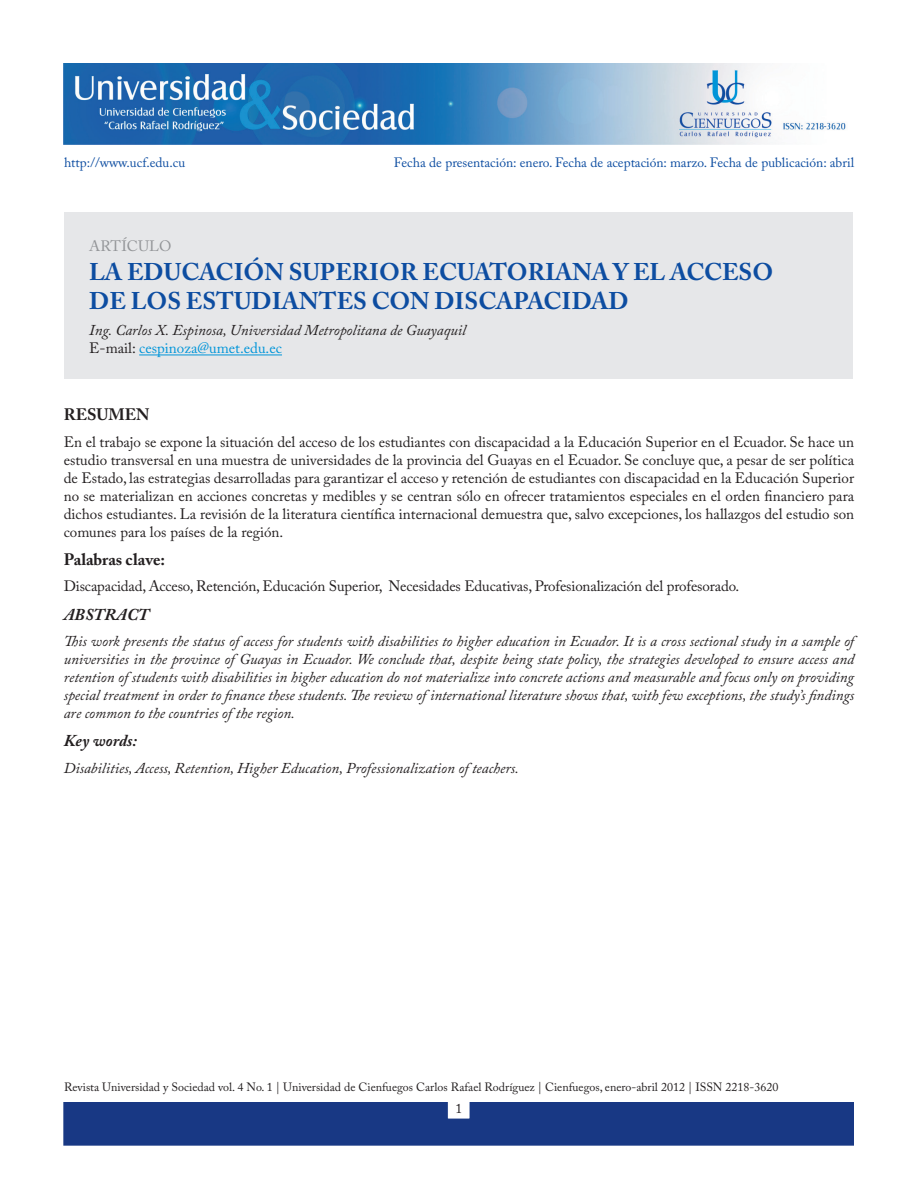
<style>
.page{position:relative;width:918px;height:1188px;background:#fff}
.page>*{position:absolute;margin:0;border:0;box-sizing:border-box;transform-origin:0 0}
.titulo{font:700 24px/28.8px "Adobe Caslon Pro";color:#0d4da1}
.subtítulos{font:700 16.5px "Adobe Caslon Pro";color:#231f20}
.subtítulos_italica{font:italic 700 16.5px "Adobe Caslon Pro";color:#231f20}
.texto{font:15px/18px "Adobe Caslon Pro";letter-spacing:-.01em;color:#231f20;text-align:justify}
.texto_italica{font:italic 15px/18px "Adobe Caslon Pro";color:#231f20;text-align:justify}
.nombre_de_autor{font:italic 15px "Adobe Caslon Pro";color:#231f20}
.texto-2{font:15px "Adobe Caslon Pro";color:#0095d9}
.t1{font:15px "Adobe Caslon Pro";color:#939598}
.t2{font:13.5px "Adobe Caslon Pro";color:#0d4da1}
.t3{font:13.5px "Adobe Caslon Pro";color:#231f20}
.t4{font:12px "Adobe Caslon Pro";color:#231f20}
.s1{color:#231f20}
</style>
<div class="page">
<img style="left:64px;top:64px;width:782px;height:80px">
<div style="left:64px;top:1103px;width:790px;height:42px;background:#183884"></div>
<div style="left:64px;top:213px;width:789px;height:166px;background:#e6e7e9"></div>
<hr style="left:139px;top:355px;width:143px;height:1px;background:#0095d9">
<p class="t2" style="left:64px;top:155px;width:123px">http://www.ucf.edu.cu</p>
<p class="t2" style="left:394px;top:155px;width:462px">Fecha de presentación: enero. Fecha de aceptación: marzo. Fecha de publicación: abril</p>
<p class="t1" style="left:89px;top:237px;width:84px">ARTÍCULO</p>
<p class="titulo" style="left:89px;top:257px;width:685px">LA EDUCACIÓN SUPERIOR ECUATORIANA Y EL ACCESO<br>DE LOS ESTUDIANTES CON DISCAPACIDAD</p>
<p class="nombre_de_autor" style="left:89px;top:321px;width:378px">Ing. Carlos X. Espinosa, Universidad Metropolitana de Guayaquil</p>
<p class="texto-2" style="left:89px;top:339px;width:194px"><span class="s1">E-mail:</span> cespinoza@umet.edu.ec</p>
<p class="subtítulos" style="left:64px;top:405px;width:87px">RESUMEN</p>
<p class="texto" style="left:64px;top:432px;width:792px">En el trabajo se expone la situación del acceso de los estudiantes con discapacidad a la Educación Superior en el Ecuador. Se hace un estudio transversal en una muestra de universidades de la provincia del Guayas en el Ecuador. Se concluye que, a pesar de ser política de Estado, las estrategias desarrolladas para garantizar el acceso y retención de estudiantes con discapacidad en la Educación Superior no se materializan en acciones concretas y medibles y se centran sólo en ofrecer tratamientos especiales en el orden financiero para dichos estudiantes. La revisión de la literatura científica internacional demuestra que, salvo excepciones, los hallazgos del estudio son comunes para los países de la región.</p>
<p class="subtítulos" style="left:64px;top:549px;width:103px">Palabras clave:</p>
<p class="texto" style="left:64px;top:577px;width:677px">Discapacidad, Acceso, Retención, Educación Superior, Necesidades Educativas, Profesionalización del profesorado.</p>
<p class="subtítulos_italica" style="left:64px;top:604px;width:87px">ABSTRACT</p>
<p class="texto_italica" style="left:64px;top:632px;width:792px">This work presents the status of access for students with disabilities to higher education in Ecuador. It is a cross sectional study in a sample of universities in the province of Guayas in Ecuador. We conclude that, despite being state policy, the strategies developed to ensure access and retention of students with disabilities in higher education do not materialize into concrete actions and measurable and focus only on providing special treatment in order to finance these students. The review of international literature shows that, with few exceptions, the study’s findings are common to the countries of the region.</p>
<p class="subtítulos_italica" style="left:64px;top:731px;width:75px">Key words:</p>
<p class="texto_italica" style="left:64px;top:759px;width:457px">Disabilities, Access, Retention, Higher Education, Professionalization of teachers.</p>
<p class="t4" style="left:64px;top:1079px;width:716px">Revista Universidad y Sociedad vol. 4 No. 1 | Universidad de Cienfuegos Carlos Rafael Rodríguez | Cienfuegos, enero-abril 2012 | ISSN 2218-3620</p>
<p class="t3" style="left:456px;top:1100px;width:8px">1</p>
</div>
